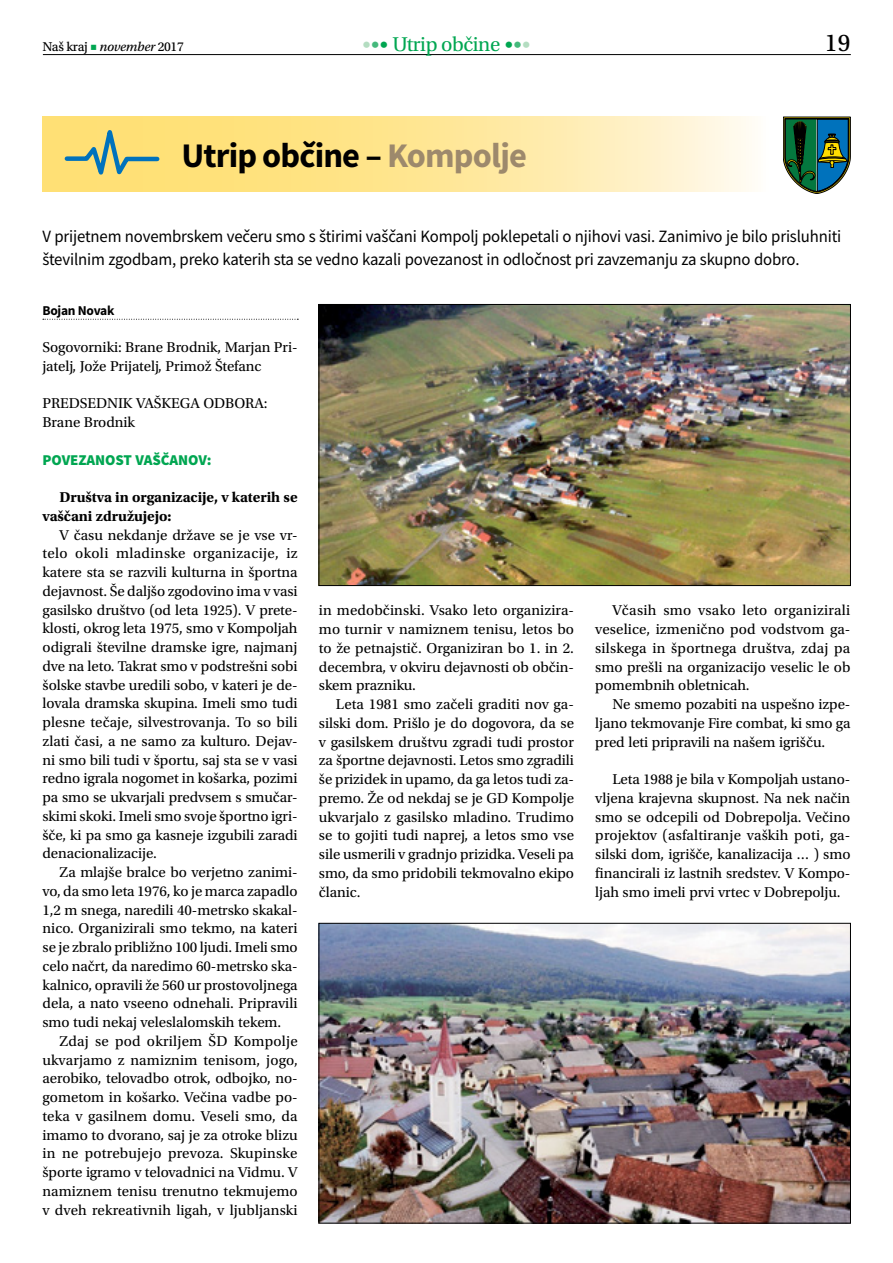
<style>
.page{position:relative;width:893px;height:1263px;background:#fff}
.page>*{position:absolute;margin:0;border:0;box-sizing:border-box;transform-origin:0 0}
.t1{font:700 34.5px "Source Sans Pro";letter-spacing:-.025em;color:#000}
.t2{font:25.5px "Utopia Std Capt";color:#000}
.t3{font:21px "Utopia Std";letter-spacing:-.02em;color:#00a651}
.t4{font:17.25px/22.5px "Source Sans Pro";letter-spacing:-.01em;color:#000}
.t5{font:15px/18.8px "Utopia Std";letter-spacing:-.005em;color:#000;text-align:justify}
.t6{font:700 15px/18.8px "Utopia Std";letter-spacing:-.005em;color:#000}
.t7{font:900 15px "Source Sans Pro";letter-spacing:-.005em;color:#00a651}
.t8{font:13.5px "Utopia Std Capt";letter-spacing:-.02em;color:#000}
.t9{font:700 13.5px "Source Sans Pro";letter-spacing:-.02em;color:#000}
.s1{color:#00a651}
.s2{font-family:"Utopia Std Capt It"}
.s3{font-family:"Frutiger LT Std";font-weight:300;font-size:18px;color:#b4ddc1}
.s4{font-family:"Frutiger LT Std";font-weight:300;font-size:18px;color:#45b97c}
.s5{font-family:"Frutiger LT Std";font-weight:300;font-size:18px}
.s6{color:#9d896c}
</style>
<div class="page">
<hr style="left:43px;top:54px;width:808px;height:1px;background:#000">
<svg style="left:43px;top:117px;width:709px;height:75px;background:#ffe9a1"></svg>
<svg style="left:43px;top:319px;width:255px;height:1px"></svg>
<img style="left:321px;top:306px;width:528px;height:278px">
<div style="left:319px;top:304px;width:532px;height:282px;border:1px solid #000"></div>
<img style="left:321px;top:925px;width:528px;height:296px">
<div style="left:319px;top:923px;width:532px;height:300px;border:1px solid #000"></div>
<svg style="left:783px;top:117px;width:67px;height:77px;background:#376e61"></svg>
<svg style="left:62px;top:116px;width:100px;height:74px;background:#e3d47d"></svg>
<p class="t8" style="left:43px;top:39px;width:143px">Naš kraj <span class="s1">■</span> <span class="s2">november</span> 2017</p>
<h3 class="t3" style="left:362px;top:32px;width:170px"><span class="s3">•</span><span class="s4">•</span><span class="s5">•</span> Utrip občine <span class="s5">•</span><span class="s4">•</span><span class="s3">•</span></h3>
<h2 class="t2" style="left:825px;top:29px;width:27px">19</h2>
<h1 class="t1" style="left:181px;top:133px;width:347px">Utrip občine – <span class="s6">Kompolje</span></h1>
<p class="t4" style="left:43px;top:225px;width:800px">V prijetnem novembrskem večeru smo s štirimi vaščani Kompolj poklepetali o njihovi vasi. Zanimivo je bilo prisluhniti številnim zgodbam, preko katerih sta se vedno kazali povezanost in odločnost pri zavzemanju za skupno dobro.</p>
<p class="t9" style="left:43px;top:301px;width:73px">Bojan Novak</p>
<p class="t5" style="left:43px;top:338px;width:257px">Sogovorniki: Brane Brodnik, Marjan Pri&shy;jatelj, Jože Prijatelj, Primož Štefanc</p>
<p class="t5" style="left:43px;top:394px;width:227px">PREDSEDNIK VAŠKEGA ODBORA:<br>Brane Brodnik</p>
<p class="t7" style="left:43px;top:449px;width:171px">POVEZANOST VAŠČANOV:</p>
<p class="t6" style="left:43px;top:488px;width:257px;text-indent:17px">Društva in organizacije, v katerih se vaščani združujejo:</p>
<p class="t5" style="left:43px;top:526px;width:257px;text-indent:17px">V času nekdanje države se je vse vr&shy;telo okoli mladinske organizacije, iz katere sta se razvili kulturna in športna dejavnost. Še daljšo zgodovino ima v vasi gasilsko društvo (od leta 1925). V prete&shy;klosti, okrog leta 1975, smo v Kompoljah odigrali številne dramske igre, najmanj dve na leto. Takrat smo v podstrešni sobi šolske stavbe uredili sobo, v kateri je de&shy;lovala dramska skupina. Imeli smo tudi plesne tečaje, silvestrovanja. To so bili zlati časi, a ne samo za kulturo. Dejav&shy;ni smo bili tudi v športu, saj sta se v vasi redno igrala nogomet in košarka, pozimi pa smo se ukvarjali predvsem s smučar&shy;skimi skoki. Imeli smo svoje športno igri&shy;šče, ki pa smo ga kasneje izgubili zaradi denacionalizacije.</p>
<p class="t5" style="left:43px;top:863px;width:257px;text-indent:17px">Za mlajše bralce bo verjetno zanimi&shy;vo, da smo leta 1976, ko je marca zapadlo 1,2 m snega, naredili 40-metrsko skakal&shy;nico. Organizirali smo tekmo, na kateri se je zbralo približno 100 ljudi. Imeli smo celo načrt, da naredimo 60-metrsko ska&shy;kalnico, opravili že 560 ur prostovoljnega dela, a nato vseeno odnehali. Pripravili smo tudi nekaj veleslalomskih tekem.</p>
<p class="t5" style="left:43px;top:1032px;width:257px;text-indent:17px">Zdaj se pod okriljem ŠD Kompolje ukvarjamo z namiznim tenisom, jogo, aerobiko, telovadbo otrok, odbojko, no&shy;gometom in košarko. Večina vadbe po&shy;teka v gasilnem domu. Veseli smo, da imamo to dvorano, saj je za otroke blizu in ne potrebujejo prevoza. Skupinske športe igramo v telovadnici na Vidmu. V namiznem tenisu trenutno tekmujemo v dveh rekreativnih ligah, v ljubljanski</p>
<p class="t5" style="left:319px;top:601px;width:257px">in medobčinski. Vsako leto organizira&shy;mo turnir v namiznem tenisu, letos bo to že petnajstič. Organiziran bo 1. in 2. decembra, v okviru dejavnosti ob občin&shy;skem prazniku.</p>
<p class="t5" style="left:319px;top:695px;width:257px;text-indent:17px">Leta 1981 smo začeli graditi nov ga&shy;silski dom. Prišlo je do dogovora, da se v gasilskem društvu zgradi tudi prostor za športne dejavnosti. Letos smo zgradili še prizidek in upamo, da ga letos tudi za&shy;premo. Že od nekdaj se je GD Kompolje ukvarjalo z gasilsko mladino. Trudimo se to gojiti tudi naprej, a letos smo vse sile usmerili v gradnjo prizidka. Veseli pa smo, da smo pridobili tekmovalno ekipo članic.</p>
<p class="t5" style="left:595px;top:601px;width:257px;text-indent:17px">Včasih smo vsako leto organizirali veselice, izmenično pod vodstvom ga&shy;silskega in športnega društva, zdaj pa smo prešli na organizacijo veselic le ob pomembnih obletnicah.</p>
<p class="t5" style="left:595px;top:695px;width:257px;text-indent:17px">Ne smemo pozabiti na uspešno izpe&shy;ljano tekmovanje Fire combat, ki smo ga pred leti pripravili na našem igrišču.</p>
<p class="t5" style="left:595px;top:770px;width:257px;text-indent:17px">Leta 1988 je bila v Kompoljah ustano&shy;vljena krajevna skupnost. Na nek način smo se odcepili od Dobrepolja. Večino projektov (asfaltiranje vaških poti, ga&shy;silski dom, igrišče, kanalizacija … ) smo financirali iz lastnih sredstev. V Kompo&shy;ljah smo imeli prvi vrtec v Dobrepolju.</p>
</div>
